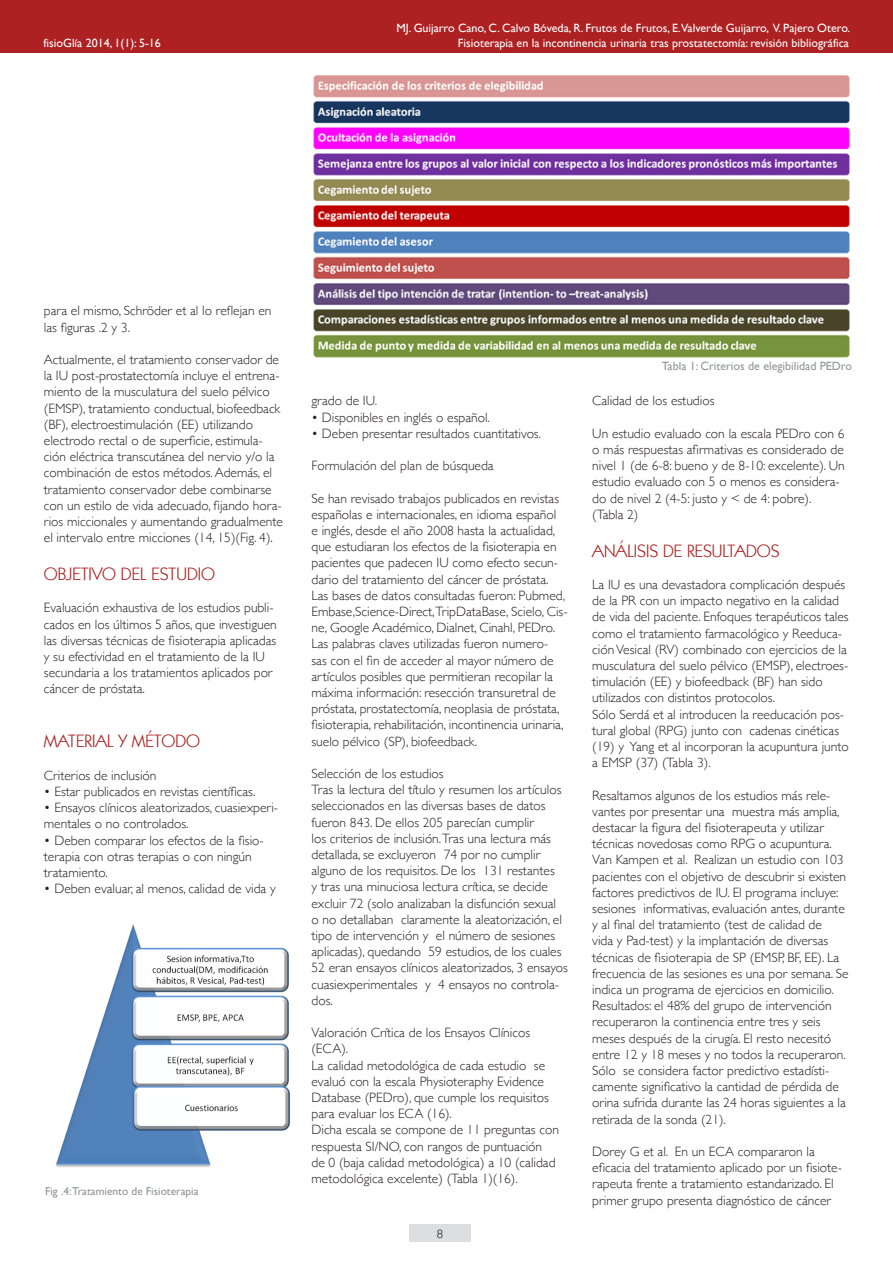
<style>
.page{position:relative;width:893px;height:1263px;background:#fff}
.page>*{position:absolute;margin:0;border:0;box-sizing:border-box;transform-origin:0 0}
.t1{font:18px "Kabel IT Cby BT";color:#ae2122}
.t2{font:300 13.5px/16.2px "Gill Sans";color:#231f20}
.t3{font:12px "Gill Sans";color:#fff}
.t4{font:12px "Gill Sans";color:#939598}
.t5{font:12px "Kabel IT Cby BT";color:#231f20}
.t6{font:11.4px "Gill Sans";color:#939598}
</style>
<div class="page">
<div style="left:409px;top:1224px;width:62px;height:18px;background:#dddee0"></div>
<div style="left:0;top:0;width:893px;height:53px;background:#ae2122"></div>
<img style="left:56px;top:924px;width:234px;height:243px">
<img style="left:313px;top:75px;width:537px;height:283px">
<p class="t3" style="left:397px;top:21px;width:455px">MJ. Guijarro Cano, C. Calvo Bóveda, R. Frutos de Frutos, E.Valverde Guijarro, V. Pajero Otero.</p>
<p class="t3" style="left:44px;top:36px;width:119px">fisioGlía 2014, 1(1): 5-16</p>
<p class="t3" style="left:458px;top:36px;width:393px">Fisioterapia en la incontinencia urinaria tras prostatectomía: revisión bibliográfica</p>
<p class="t2" style="left:44px;top:302px;width:229px">para el mismo, Schröder et al lo reflejan en las figuras .2 y 3.</p>
<p class="t2" style="left:44px;top:351px;width:241px">Actualmente, el tratamiento conservador de la IU post-prostatectomía incluye el entrena&shy;miento de la musculatura del suelo pélvico (EMSP), tratamiento conductual, biofeedback (BF), electroestimulación (EE) utilizando electrodo rectal o de superficie, estimula&shy;ción eléctrica transcutánea del nervio y/o la combinación de estos métodos. Además, el tratamiento conservador debe combinarse con un estilo de vida adecuado, fijando hora&shy;rios miccionales y aumentando gradualmente el intervalo entre micciones (14, 15)(Fig. 4).</p>
<p class="t1" style="left:44px;top:563px;width:173px">OBJETIVO DEL ESTUDIO</p>
<p class="t2" style="left:44px;top:599px;width:234px">Evaluación exhaustiva de los estudios publi&shy;cados en los últimos 5 años, que investiguen las diversas técnicas de fisioterapia aplicadas y su efectividad en el tratamiento de la IU secundaria a los tratamientos aplicados por cáncer de próstata.</p>
<p class="t1" style="left:44px;top:730px;width:158px">MATERIAL Y MÉTODO</p>
<p class="t2" style="left:44px;top:767px;width:114px">Criterios de inclusión</p>
<p class="t2" style="left:44px;top:783px;width:213px">• Estar publicados en revistas científicas.</p>
<p class="t2" style="left:44px;top:799px;width:236px">• Ensayos clínicos aleatorizados, cuasiexperi&shy;mentales o no controlados.</p>
<p class="t2" style="left:44px;top:831px;width:221px">• Deben comparar los efectos de la fisio&shy;terapia con otras terapias o con ningún tratamiento.</p>
<p class="t2" style="left:44px;top:880px;width:233px">• Deben evaluar, al menos, calidad de vida y</p>
<p class="t6" style="left:45px;top:1184px;width:155px">Fig .4:Tratamiento de Fisioterapia</p>
<p class="t2" style="left:311px;top:392px;width:67px">grado de IU.</p>
<p class="t2" style="left:311px;top:408px;width:180px">• Disponibles en inglés o español.</p>
<p class="t2" style="left:311px;top:425px;width:231px">• Deben presentar resultados cuantitativos.</p>
<p class="t2" style="left:311px;top:457px;width:184px">Formulación del plan de búsqueda</p>
<p class="t2" style="left:311px;top:489px;width:249px">Se han revisado trabajos publicados en revistas españolas e internacionales, en idioma español e inglés, desde el año 2008 hasta la actualidad, que estudiaran los efectos de la fisioterapia en pacientes que padecen IU como efecto secun&shy;dario del tratamiento del cáncer de próstata.</p>
<p class="t2" style="left:311px;top:587px;width:258px">Las bases de datos consultadas fueron: Pubmed,<br>Embase,Science-Direct,TripDataBase, Scielo, Cis&shy;ne, Google Académico, Dialnet, Cinahl, PEDro.</p>
<p class="t2" style="left:311px;top:635px;width:253px">Las palabras claves utilizadas fueron numero&shy;sas con el fin de acceder al mayor número de artículos posibles que permitieran recopilar la máxima información: resección transuretral de próstata, prostatectomía, neoplasia de próstata, fisioterapia, rehabilitación, incontinencia urinaria, suelo pélvico (SP), biofeedback.</p>
<p class="t2" style="left:311px;top:765px;width:134px">Selección de los estudios</p>
<p class="t2" style="left:311px;top:781px;width:258px">Tras la lectura del título y resumen los artículos seleccionados en las diversas bases de datos fueron 843. De ellos 205 parecían cumplir<br>los criterios de inclusión.Tras una lectura más detallada, se excluyeron 74 por no cumplir alguno de los requisitos. De los 131 restantes<br>y tras una minuciosa lectura crítica, se decide excluir 72 (solo analizaban la disfunción sexual<br>o no detallaban claramente la aleatorización, el tipo de intervención y el número de sesiones aplicadas), quedando 59 estudios, de los cuales 52 eran ensayos clínicos aleatorizados, 3 ensayos cuasiexperimentales y 4 ensayos no controla&shy;dos.</p>
<p class="t2" style="left:311px;top:1024px;width:220px">Valoración Crítica de los Ensayos Clínicos (ECA).</p>
<p class="t2" style="left:311px;top:1056px;width:239px">La calidad metodológica de cada estudio se evaluó con la escala Physioteraphy Evidence Database (PEDro), que cumple los requisitos para evaluar los ECA (16).</p>
<p class="t2" style="left:311px;top:1121px;width:249px">Dicha escala se compone de 11 preguntas con respuesta SI/NO, con rangos de puntuación<br>de 0 (baja calidad metodológica) a 10 (calidad metodológica excelente) (Tabla 1)(16).</p>
<p class="t5" style="left:437px;top:1226px;width:8px">8</p>
<p class="t4" style="left:662px;top:359px;width:192px">Tabla 1: Criterios de elegibilidad PEDro</p>
<p class="t2" style="left:592px;top:392px;width:124px">Calidad de los estudios</p>
<p class="t2" style="left:592px;top:425px;width:254px">Un estudio evaluado con la escala PEDro con 6 o más respuestas afirmativas es considerado de nivel 1 (de 6-8: bueno y de 8-10: excelente). Un estudio evaluado con 5 o menos es considera&shy;do de nivel 2 (4-5: justo y &lt; de 4: pobre).</p>
<p class="t2" style="left:592px;top:506px;width:48px">(Tabla 2)</p>
<p class="t1" style="left:592px;top:539px;width:189px">ANÁLISIS DE RESULTADOS</p>
<p class="t2" style="left:592px;top:576px;width:258px">La IU es una devastadora complicación después de la PR con un impacto negativo en la calidad de vida del paciente. Enfoques terapéuticos tales como el tratamiento farmacológico y Reeduca&shy;ción Vesical (RV) combinado con ejercicios de la musculatura del suelo pélvico (EMSP), electroes&shy;timulación (EE) y biofeedback (BF) han sido utilizados con distintos protocolos.</p>
<p class="t2" style="left:592px;top:705px;width:258px">Sólo Serdá et al introducen la reeducación pos&shy;tural global (RPG) junto con cadenas cinéticas (19) y Yang et al incorporan la acupuntura junto a EMSP (37) (Tabla 3).</p>
<p class="t2" style="left:592px;top:786px;width:249px">Resaltamos algunos de los estudios más rele&shy;vantes por presentar una muestra más amplia, destacar la figura del fisioterapeuta y utilizar técnicas novedosas como RPG o acupuntura.</p>
<p class="t2" style="left:592px;top:851px;width:258px">Van Kampen et al. Realizan un estudio con 103 pacientes con el objetivo de descubrir si existen factores predictivos de IU. El programa incluye: sesiones informativas, evaluación antes, durante y al final del tratamiento (test de calidad de<br>vida y Pad-test) y la implantación de diversas técnicas de fisioterapia de SP (EMSP, BF, EE). La frecuencia de las sesiones es una por semana. Se indica un programa de ejercicios en domicilio.<br>Resultados: el 48% del grupo de intervención recuperaron la continencia entre tres y seis meses después de la cirugía. El resto necesitó entre 12 y 18 meses y no todos la recuperaron.<br>Sólo se considera factor predictivo estadísti&shy;camente significativo la cantidad de pérdida de orina sufrida durante las 24 horas siguientes a la retirada de la sonda (21).</p>
<p class="t2" style="left:592px;top:1143px;width:251px">Dorey G et al. En un ECA compararon la eficacia del tratamiento aplicado por un fisiote&shy;rapeuta frente a tratamiento estandarizado. El primer grupo presenta diagnóstico de cáncer</p>
</div>
